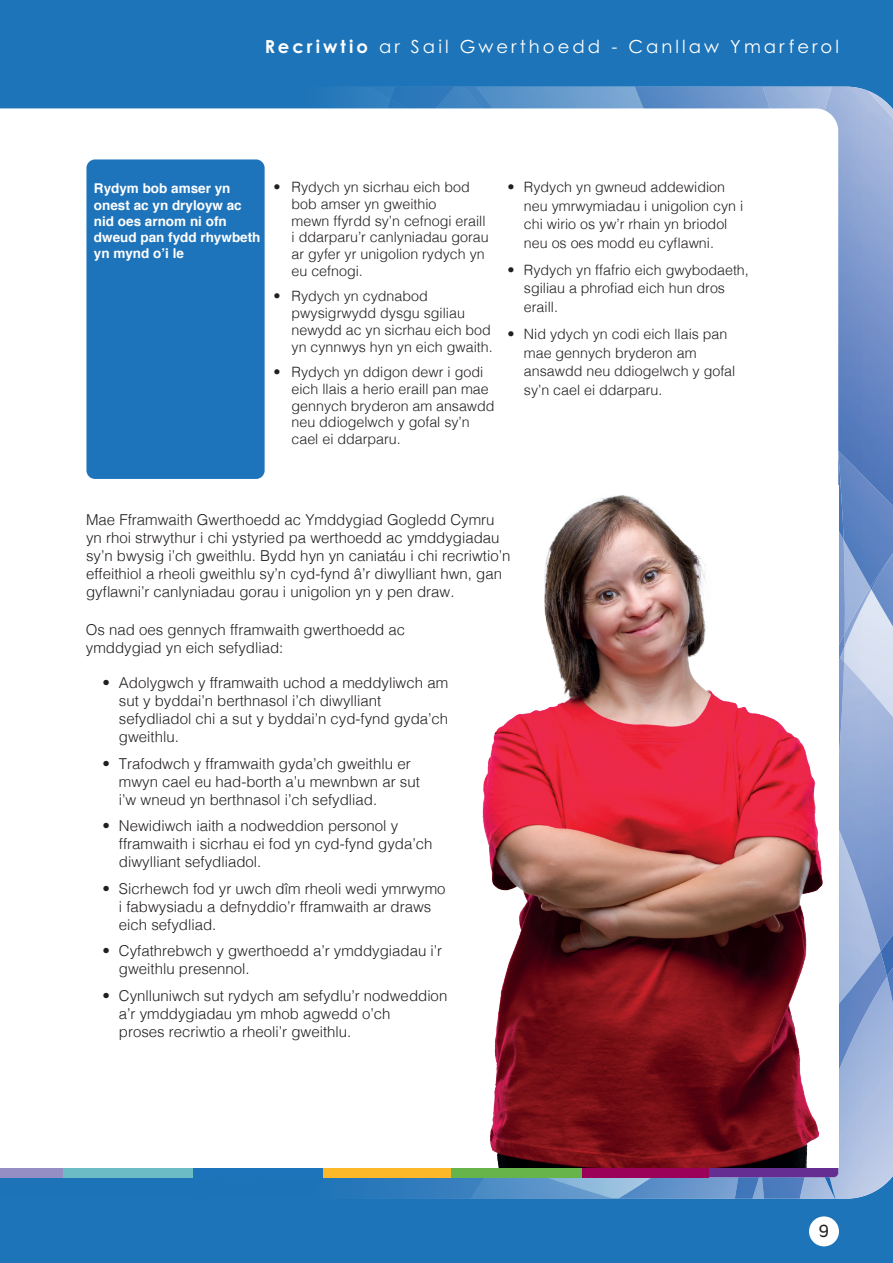
<style>
.page{position:relative;width:893px;height:1263px;background:#1d74b8}
.page>*{position:absolute;margin:0;border:0;box-sizing:border-box;transform-origin:0 0}
.t1{font:18px "Century Gothic Pro";letter-spacing:.17em;color:#fff}
.t2{font:300 18px "Cocon Pro";color:#231f20}
.t3{font:300 15px/18px "Helvetica";color:#231f20}
.t4{font:300 14.25px/16.8px "Helvetica";color:#231f20}
.t5{font:700 13.5px/16.2px "Helvetica";color:#fff}
.s1{font-weight:700}
</style>
<div class="page">
<img style="left:465px;top:87px;width:103px;height:21px">
<img style="left:369px;top:87px;width:22px;height:12px">
<img style="left:844px;top:520px;width:49px;height:20px">
<img style="left:871px;top:536px;width:22px;height:4px">
<img style="left:635px;top:87px;width:163px;height:21px">
<img style="left:798px;top:87px;width:95px;height:433px">
<img style="left:362px;top:99px;width:29px;height:9px">
<img style="left:391px;top:87px;width:63px;height:21px">
<img style="left:0;top:1177px;width:193px;height:1px">
<div style="left:0;top:108px;width:838px;height:1060px;background:#fff"></div>
<div style="left:809px;top:1216px;width:30px;height:30px;background:#fff;border-radius:50%"></div>
<div style="left:0;top:1168px;width:65px;height:9px;background:#948ec4"></div>
<div style="left:64px;top:1168px;width:129px;height:9px;background:#6bbcc5"></div>
<svg style="left:301px;top:540px;width:592px;height:659px;background:#ced7e8"></svg>
<div style="left:86px;top:159px;width:179px;height:320px;background:#1e74bb;border-radius:9px"></div>
<img style="left:430px;top:485px;width:408px;height:683px">
<div style="left:271px;top:1096px;width:178px;height:72px;background:#fff"></div>
<p class="t1" style="left:265px;top:36px;width:576px"><span class="s1">Recriwtio</span> ar Sail Gwerthoedd - Canllaw Ymarferol</p>
<p class="t5" style="left:94px;top:181px;width:168px">Rydym bob amser yn onest ac yn dryloyw ac nid oes arnom ni ofn dweud pan fydd rhywbeth yn mynd o’i le</p>
<p class="t4" style="left:292px;top:178px;width:199px;text-indent:-18px">• Rydych yn sicrhau eich bod bob amser yn gweithio<br>mewn ffyrdd sy’n cefnogi eraill i ddarparu’r canlyniadau gorau ar gyfer yr unigolion rydych yn eu cefnogi.</p>
<p class="t4" style="left:292px;top:287px;width:203px;text-indent:-18px">• Rydych yn cydnabod pwysigrwydd dysgu sgiliau newydd ac yn sicrhau eich bod yn cynnwys hyn yn eich gwaith.</p>
<p class="t4" style="left:292px;top:363px;width:205px;text-indent:-18px">• Rydych yn ddigon dewr i godi eich llais a herio eraill pan mae gennych bryderon am ansawdd neu ddiogelwch y gofal sy’n cael ei ddarparu.</p>
<p class="t4" style="left:524px;top:177px;width:221px;line-height:18.6px;text-indent:-17px">• Rydych yn gwneud addewidion neu ymrwymiadau i unigolion cyn i chi wirio os yw’r rhain yn briodol neu os oes modd eu cyflawni.</p>
<p class="t4" style="left:524px;top:259px;width:226px;line-height:18.6px;text-indent:-17px">• Rydych yn ffafrio eich gwybodaeth, sgiliau a phrofiad eich hun dros eraill.</p>
<p class="t4" style="left:524px;top:324px;width:213px;line-height:18.6px;text-indent:-17px">• Nid ydych yn codi eich llais pan mae gennych bryderon am ansawdd neu ddiogelwch y gofal sy’n cael ei ddarparu.</p>
<p class="t3" style="left:86px;top:510px;width:426px">Mae Fframwaith Gwerthoedd ac Ymddygiad Gogledd Cymru yn rhoi strwythur i chi ystyried pa werthoedd ac ymddygiadau sy’n bwysig i’ch gweithlu. Bydd hyn yn caniatáu i chi recriwtio’n effeithiol a rheoli gweithlu sy’n cyd-fynd â’r diwylliant hwn, gan gyflawni’r canlyniadau gorau i unigolion yn y pen draw.</p>
<p class="t3" style="left:86px;top:620px;width:321px">Os nad oes gennych fframwaith gwerthoedd ac ymddygiad yn eich sefydliad:</p>
<p class="t3" style="left:119px;top:673px;width:331px;text-indent:-16px">• Adolygwch y fframwaith uchod a meddyliwch am sut y byddai’n berthnasol i’ch diwylliant sefydliadol chi a sut y byddai’n cyd-fynd gyda’ch gweithlu.</p>
<p class="t3" style="left:119px;top:753px;width:302px;text-indent:-16px">• Trafodwch y fframwaith gyda’ch gweithlu er mwyn cael eu had-borth a’u mewnbwn ar sut i’w wneud yn berthnasol i’ch sefydliad.</p>
<p class="t3" style="left:119px;top:816px;width:315px;text-indent:-16px">• Newidiwch iaith a nodweddion personol y fframwaith i sicrhau ei fod yn cyd-fynd gyda’ch diwylliant sefydliadol.</p>
<p class="t3" style="left:119px;top:878px;width:328px;text-indent:-16px">• Sicrhewch fod yr uwch dîm rheoli wedi ymrwymo i fabwysiadu a defnyddio’r fframwaith ar draws eich sefydliad.</p>
<p class="t3" style="left:119px;top:941px;width:325px;text-indent:-16px">• Cyfathrebwch y gwerthoedd a’r ymddygiadau i’r gweithlu presennol.</p>
<p class="t3" style="left:119px;top:985px;width:330px;text-indent:-16px">• Cynlluniwch sut rydych am sefydlu’r nodweddion a’r ymddygiadau ym mhob agwedd o’ch<br>proses recriwtio a rheoli’r gweithlu.</p>
<p class="t2" style="left:819px;top:1219px;width:12px">9</p>
</div>
